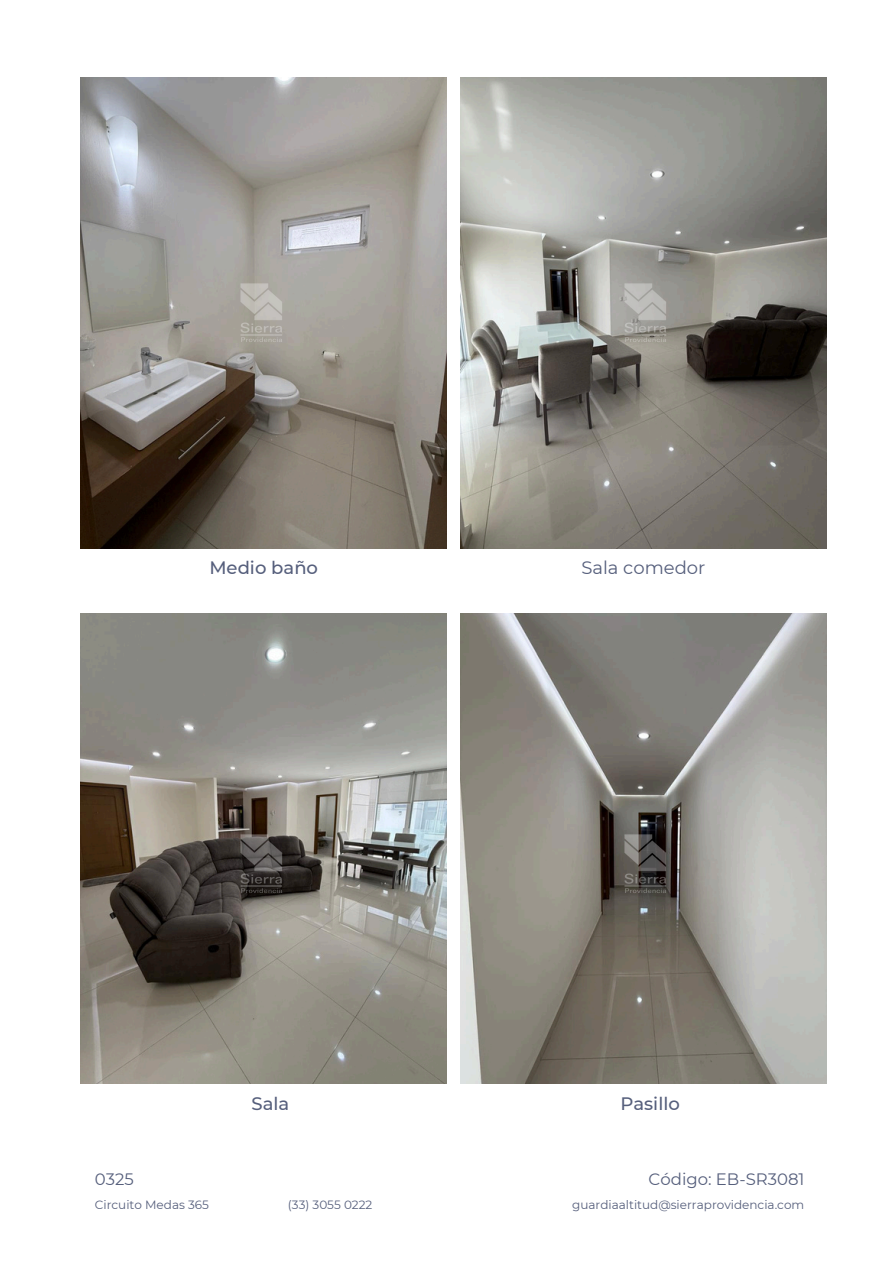
<style>
.page{position:relative;width:894px;height:1264px;background:#fff}
.page>*{position:absolute;margin:0;border:0;box-sizing:border-box;transform-origin:0 0}
.t1{font:500 18px "Montserrat";color:#565f7c}
.t2{font:18px "Montserrat";color:#565f7c}
.t3{font:16.5px "Montserrat";color:#565f7c}
.t4{font:12px "Montserrat";color:#565f7c}
</style>
<div class="page">
<img style="left:81px;top:78px;width:365px;height:470px">
<img style="left:460px;top:78px;width:366px;height:470px">
<img style="left:81px;top:613px;width:365px;height:470px">
<img style="left:460px;top:613px;width:366px;height:470px">
<img style="left:232px;top:827px;width:54px;height:72px">
<img style="left:616px;top:827px;width:54px;height:72px">
<img style="left:232px;top:277px;width:54px;height:72px">
<img style="left:616px;top:277px;width:54px;height:72px">
<p class="t1" style="left:209px;top:556px;width:110px">Medio baño</p>
<p class="t2" style="left:581px;top:556px;width:125px">Sala comedor</p>
<h1 class="t1" style="left:251px;top:1092px;width:39px">Sala</h1>
<p class="t1" style="left:620px;top:1092px;width:61px">Pasillo</p>
<h2 class="t3" style="left:95px;top:1169px;width:40px">0325</h2>
<p class="t3" style="left:648px;top:1169px;width:157px">Código: EB-SR3081</p>
<p class="t4" style="left:95px;top:1197px;width:116px">Circuito Medas 365</p>
<p class="t4" style="left:288px;top:1197px;width:86px">(33) 3055 0222</p>
<h1 class="t4" style="left:572px;top:1197px;width:233px">guardiaaltitud@sierraprovidencia.com</h1>
</div>
